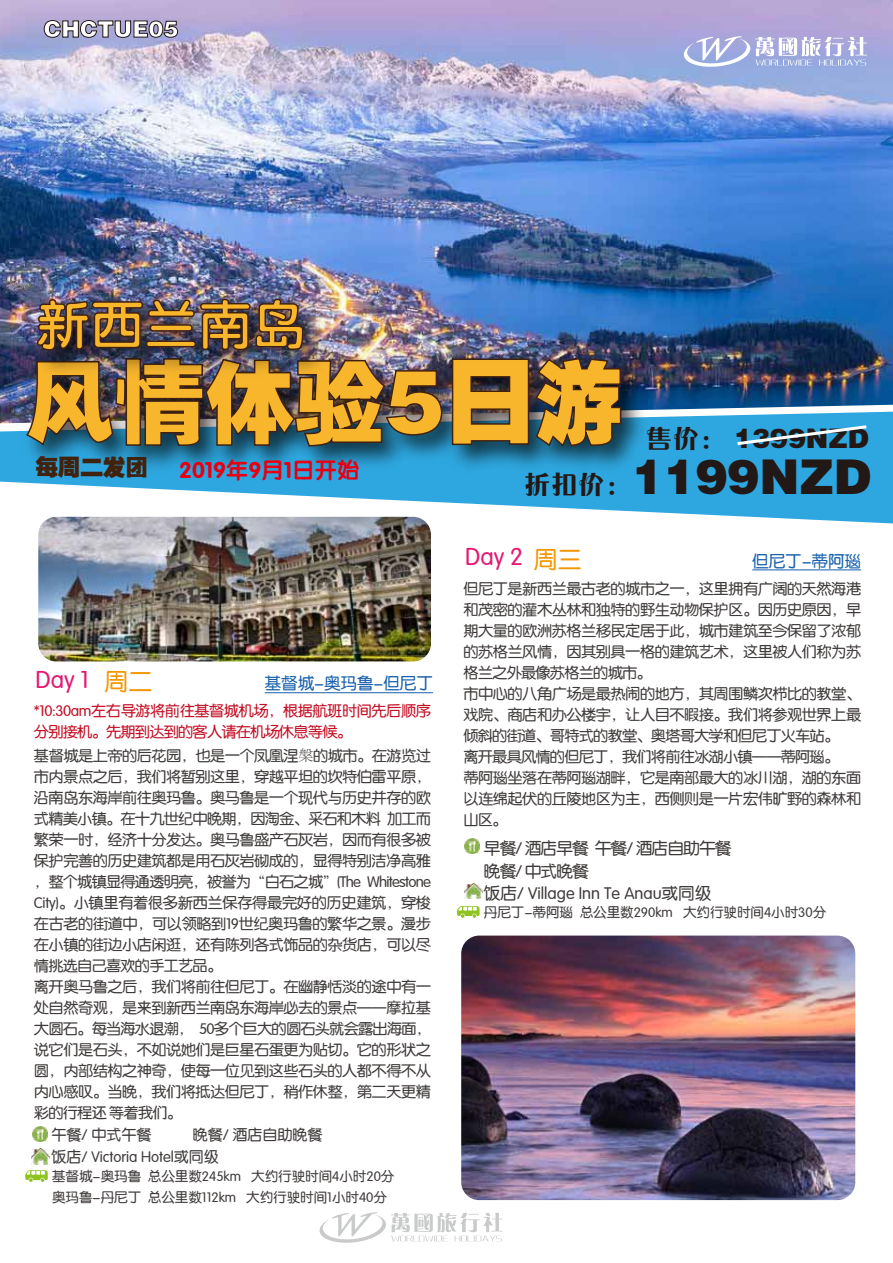
<style>
.page{position:relative;width:893px;height:1263px;background:#fff}
.page>*{position:absolute;margin:0;border:0;box-sizing:border-box;transform-origin:0 0}
.t1{font:90px "FZCCHJW GB1 0";color:#f8b62d}
.t2{font:54px "FZY4 K GBK1 0";color:#f8b62d}
.t3{font:48px "FZCCHJW GB1 0";color:#221815}
.t4{font:27px "FZCCHJW GB1 0";color:#221815}
.t5{font:24px "FZY3 JW GB1 0";color:#e61673}
.t6{font:22.5px "FZY4 K GBK1 0";color:#e60012}
.t7{font:22.5px "FZCCHJW GB1 0";color:#fff}
.t8{font:22.5px "FZCCHJW GB1 0";color:#41220f}
.t9{font:16.5px/22.5px "FZY3 JW GB1 0";color:#3e3a39}
.t10{font:16.5px "FZY3 JW GB1 0";color:#1760ad}
.t11{font:15px/21px "FZY3 JW GB1 0";letter-spacing:-.03em;color:#3e3a39}
.t12{font:15px/21px "FZY3 JW GB1 0";letter-spacing:-.025em;color:#c30d23}
.t13{font:15px/22.5px "FZY3 JW GB1 0";color:#3e3a39}
.t14{font:13.5px/21px "FZY3 JW GB1 0";color:#3e3a39}
.s1{font-family:"FZCHYJW GB1 0"}
.s2{font-family:"FZCHYJW GB1 0";font-size:27px}
.s3{color:#f39700}
.s4{font-family:"Adobe Song Std";font-weight:300}
</style>
<div class="page">
<img style="left:0;top:0;width:893px;height:405px">
<svg style="left:658px;top:405px;width:235px;height:119px"></svg>
<svg style="left:54px;top:412px;width:839px;height:111px;fill:#2ea7e0"></svg>
<img style="left:0;top:344px;width:658px;height:144px">
<img style="left:25px;top:357px;width:418px;height:90px">
<img style="left:451px;top:357px;width:171px;height:91px">
<svg style="left:683px;top:36px;width:184px;height:32px"></svg>
<img style="left:464px;top:883px;width:18px;height:15px">
<img style="left:464px;top:838px;width:15px;height:15px">
<hr style="left:752px;top:569px;width:109px;height:1px;background:#1760ad">
<svg style="left:457px;top:906px;width:23px;height:12px"></svg>
<img style="left:31px;top:1149px;width:18px;height:15px">
<img style="left:33px;top:1126px;width:15px;height:15px">
<hr style="left:265px;top:692px;width:168px;height:1px;background:#1760ad">
<svg style="left:25px;top:1170px;width:23px;height:12px"></svg>
<svg style="left:319px;top:1212px;width:184px;height:31px"></svg>
<img style="left:23px;top:279px;width:317px;height:112px">
<img style="left:37px;top:298px;width:266px;height:53px">
<svg style="left:734px;top:423px;width:136px;height:24px;background:#46b1e3"></svg>
<svg style="left:43px;top:20px;width:135px;height:18px;background:#8681a3"></svg>
<img style="left:38px;top:517px;width:393px;height:144px">
<img style="left:461px;top:935px;width:394px;height:265px">
<h3 class="t7" style="left:44px;top:17px;width:136px">CHCTUE05</h3>
<h2 class="t2" style="left:36px;top:292px;width:272px">新西兰南岛</h2>
<h1 class="t1" style="left:25px;top:354px;width:601px">风情体验5日游</h1>
<h3 class="t8" style="left:35px;top:455px;width:114px">每周二发团</h3>
<h3 class="t4" style="left:645px;top:423px;width:225px"><span class="s1">售价：</span> 1399NZD</h3>
<h3 class="t6" style="left:179px;top:456px;width:182px">2019年9月1日开始</h3>
<h3 class="t3" style="left:524px;top:451px;width:349px"><span class="s2">折扣价：</span>1199NZD</h3>
<h3 class="t5" style="left:36px;top:667px;width:118px">Day 1 <span class="s3">周二</span></h3>
<p class="t10" style="left:265px;top:675px;width:170px">基督城-奥玛鲁-但尼丁</p>
<p class="t12" style="left:34px;top:701px;width:398px">*10:30am左右导游将前往基督城机场，根据航班时间先后顺序分别接机。先期到达到的客人请在机场休息等候。</p>
<p class="t11" style="left:34px;top:746px;width:399px">基督城是上帝的后花园，也是一个凤凰涅<span class="s4">槃</span>的城市。在游览过市内景点之后，我们将暂别这里，穿越平坦的坎特伯雷平原，沿南岛东海岸前往奥玛鲁。奥马鲁是一个现代与历史并存的欧式精美小镇。在十九世纪中晚期，因淘金、采石和木料 加工而繁荣一时，经济十分发达。奥马鲁盛产石灰岩，因而有很多被保护完善的历史建筑都是用石灰岩砌成的，显得特别洁净高雅，整个城镇显得通透明亮，被誉为“白石之城”(The Whitestone<br>City)。小镇里有着很多新西兰保存得最完好的历史建筑，穿梭在古老的街道中，可以领略到19世纪奥玛鲁的繁华之景。漫步在小镇的街边小店闲逛，还有陈列各式饰品的杂货店，可以尽情挑选自己喜欢的手工艺品。<br>离开奥马鲁之后，我们将前往但尼丁。在幽静恬淡的途中有一处自然奇观，是来到新西兰南岛东海岸必去的景点——摩拉基大圆石。每当海水退潮， 50多个巨大的圆石头就会露出海面，说它们是石头，不如说她们是巨星石蛋更为贴切。它的形状之圆，内部结构之神奇，使每一位见到这些石头的人都不得不从内心感叹。当晚，我们将抵达但尼丁，稍作休整，第二天更精彩的行程还 等着我们。</p>
<p class="t11" style="left:52px;top:1124px;width:101px">午餐/ 中式午餐</p>
<p class="t13" style="left:52px;top:1124px;width:272px;text-indent:141px">晚餐/ 酒店自助晚餐饭店/ Victoria Hotel或同级</p>
<p class="t14" style="left:52px;top:1166px;width:344px">基督城-奥玛鲁 总公里数245km 大约行驶时间4小时20分奥玛鲁-丹尼丁 总公里数112km 大约行驶时间1小时40分</p>
<h3 class="t5" style="left:465px;top:544px;width:118px">Day 2 <span class="s3">周三</span></h3>
<p class="t10" style="left:752px;top:552px;width:110px">但尼丁-蒂阿瑙</p>
<p class="t11" style="left:463px;top:578px;width:399px">但尼丁是新西兰最古老的城市之一，这里拥有广阔的天然海港和茂密的灌木丛林和独特的野生动物保护区。因历史原因，早期大量的欧洲苏格兰移民定居于此，城市建筑至今保留了浓郁的苏格兰风情，因其别具一格的建筑艺术，这里被人们称为苏格兰之外最像苏格兰的城市。<br>市中心的八角广场是最热闹的地方，其周围鳞次栉比的教堂、戏院、商店和办公楼宇，让人目不暇接。我们将参观世界上最倾斜的街道、哥特式的教堂、奥塔哥大学和但尼丁火车站。<br>离开最具风情的但尼丁，我们将前往冰湖小镇——蒂阿瑙。<br>蒂阿瑙坐落在蒂阿瑙湖畔，它是南部最大的冰川湖，湖的东面以连绵起伏的丘陵地区为主，西侧则是一片宏伟旷野的森林和山区。</p>
<p class="t9" style="left:484px;top:838px;width:249px">早餐/ 酒店早餐 午餐/ 酒店自助午餐晚餐/ 中式晚餐<br>饭店/ Village Inn Te Anau或同级</p>
<p class="t14" style="left:484px;top:902px;width:344px">丹尼丁-蒂阿瑙 总公里数290km 大约行驶时间4小时30分</p>
</div>
